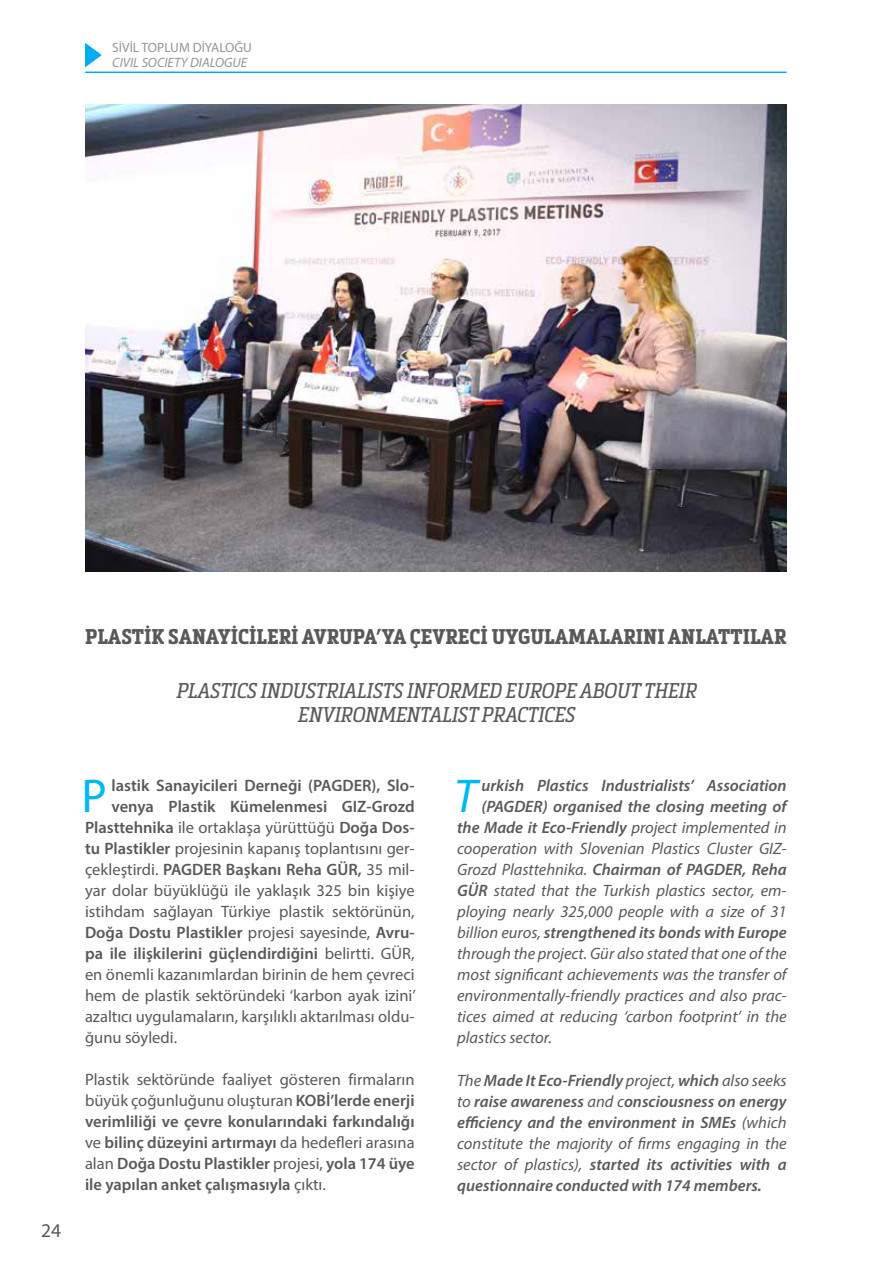
<style>
.page{position:relative;width:893px;height:1263px;background:#fff}
.page>*{position:absolute;margin:0;border:0;box-sizing:border-box;transform-origin:0 0}
.t1{font:47.7px "Myriad Pro";color:#00b9f1}
.t2{font:italic 47.7px "Myriad Pro";color:#00b9f1}
.t3{font:21px/24px "Metronic Slab Narrow Regular Itali";color:#58595b;text-align:center}
.t4{font:700 21px "Metronic Slab Narrow";color:#58595b}
.t5{font:19.5px "Myriad Pro";color:#58595b}
.t6{font:italic 600 16.5px/21px "Myriad Pro";color:#58595b;text-align:justify}
.t7{font:600 16.5px/21px "Myriad Pro";color:#58595b;text-align:justify}
.t8{font:italic 16.5px "Myriad Pro";color:#58595b}
.t9{font:16.5px "Myriad Pro";color:#58595b}
.t10{font:italic 13.5px "Myriad Pro";color:#939598}
.t11{font:13.5px "Myriad Pro";color:#939598}
.s1{font-weight:600}
.s2{font-weight:400}
</style>
<div class="page">
<hr style="left:85px;top:72px;width:702px;height:1px;background:#00aeef">
<svg style="left:85px;top:43px;width:17px;height:24px"></svg>
<img style="left:85px;top:104px;width:702px;height:467px">
<p class="t11" style="left:112px;top:39px;width:141px">SİVİL TOPLUM DİYALOĞU</p>
<p class="t10" style="left:112px;top:54px;width:137px">CIVIL SOCIETY DIALOGUE</p>
<p class="t5" style="left:41px;top:1219px;width:22px">24</p>
<p class="t4" style="left:85px;top:624px;width:703px">PLASTİK SANAYİCİLERİ AVRUPA’YA ÇEVRECİ UYGULAMALARINI ANLATTILAR</p>
<p class="t3" style="left:176px;top:678px;width:522px">PLASTICS INDUSTRIALISTS INFORMED EUROPE ABOUT THEIR<br>ENVIRONMENTALIST PRACTICES</p>
<h1 class="t1" style="left:81px;top:767px;width:27px">P</h1>
<p class="t7" style="left:112px;top:775px;width:305px">lastik Sanayicileri Derneği (PAGDER), Slo-</p>
<p class="t7" style="left:112px;top:796px;width:305px">venya Plastik Kümelenmesi GIZ-Grozd</p>
<p class="t9" style="left:85px;top:817px;width:331px"><span class="s1">Plasttehnika</span> ile ortaklaşa yürüttüğü <span class="s1">Doğa Dos-</span></p>
<p class="t9" style="left:85px;top:838px;width:331px"><span class="s1">tu Plastikler</span> projesinin kapanış toplantısını ger-</p>
<p class="t7" style="left:85px;top:859px;width:331px"><span class="s2">çekleştirdi.</span> PAGDER Başkanı Reha GÜR, <span class="s2">35 mil-</span></p>
<p class="t9" style="left:85px;top:880px;width:331px">yar dolar büyüklüğü ile yaklaşık 325 bin kişiye</p>
<p class="t9" style="left:85px;top:901px;width:331px">istihdam sağlayan Türkiye plastik sektörünün,</p>
<p class="t7" style="left:85px;top:922px;width:331px">Doğa Dostu Plastikler <span class="s2">projesi sayesinde,</span> Avru-</p>
<p class="t7" style="left:85px;top:943px;width:331px">pa ile ilişkilerini güçlendirdiğini <span class="s2">belirtti. GÜR,</span></p>
<p class="t9" style="left:85px;top:964px;width:331px">en önemli kazanımlardan birinin de hem çevreci</p>
<p class="t9" style="left:85px;top:985px;width:332px">hem de plastik sektöründeki ‘karbon ayak izini’</p>
<p class="t9" style="left:85px;top:1006px;width:331px">azaltıcı uygulamaların, karşılıklı aktarılması oldu-</p>
<p class="t9" style="left:85px;top:1027px;width:94px">ğunu söyledi.</p>
<p class="t7" style="left:85px;top:1069px;width:331px"><span class="s2">Plastik sektöründe faaliyet gösteren firmaların büyük çoğunluğunu oluşturan</span> KOBİ’lerde enerji verimliliği ve çevre konularındaki farkındalığı <span class="s2">ve</span> bilinç düzeyini artırmayı <span class="s2">da hedefleri arasına alan</span> Doğa Dostu Plastikler <span class="s2">projesi,</span> yola 174 üye ile yapılan anket çalışmasıyla <span class="s2">çıktı.</span></p>
<h1 class="t2" style="left:454px;top:767px;width:24px">T</h1>
<p class="t6" style="left:481px;top:775px;width:307px">urkish Plastics Industrialists’ Association</p>
<p class="t6" style="left:481px;top:796px;width:307px">(PAGDER) organised the closing meeting of</p>
<p class="t6" style="left:457px;top:817px;width:331px">the Made it Eco-Friendly <span class="s2">project implemented in</span></p>
<p class="t8" style="left:457px;top:839px;width:331px">cooperation with Slovenian Plastics Cluster GIZ-</p>
<p class="t6" style="left:457px;top:859px;width:331px"><span class="s2">Grozd Plasttehnika.</span> Chairman of PAGDER, Reha</p>
<p class="t8" style="left:457px;top:881px;width:331px"><span class="s1">GÜR</span> stated that the Turkish plastics sector, em-</p>
<p class="t8" style="left:457px;top:902px;width:331px">ploying nearly 325,000 people with a size of 31</p>
<p class="t6" style="left:457px;top:922px;width:331px"><span class="s2">billion euros,</span> strengthened its bonds with Europe</p>
<p class="t8" style="left:457px;top:944px;width:331px">through the project. Gür also stated that one of the</p>
<p class="t8" style="left:457px;top:965px;width:331px">most significant achievements was the transfer of</p>
<p class="t8" style="left:457px;top:986px;width:331px">environmentally-friendly practices and also prac-</p>
<p class="t8" style="left:457px;top:1007px;width:331px">tices aimed at reducing ‘carbon footprint’ in the</p>
<p class="t8" style="left:457px;top:1028px;width:96px">plastics sector.</p>
<p class="t6" style="left:457px;top:1069px;width:331px"><span class="s2">The</span> Made It Eco-Friendly <span class="s2">project,</span> which <span class="s2">also seeks to</span> raise awareness <span class="s2">and c</span>onsciousness on energy efficiency and the environment in SMEs <span class="s2">(which constitute the majority of firms engaging in the sector of plastics),</span> started its activities with a questionnaire conducted with 174 members.</p>
</div>
